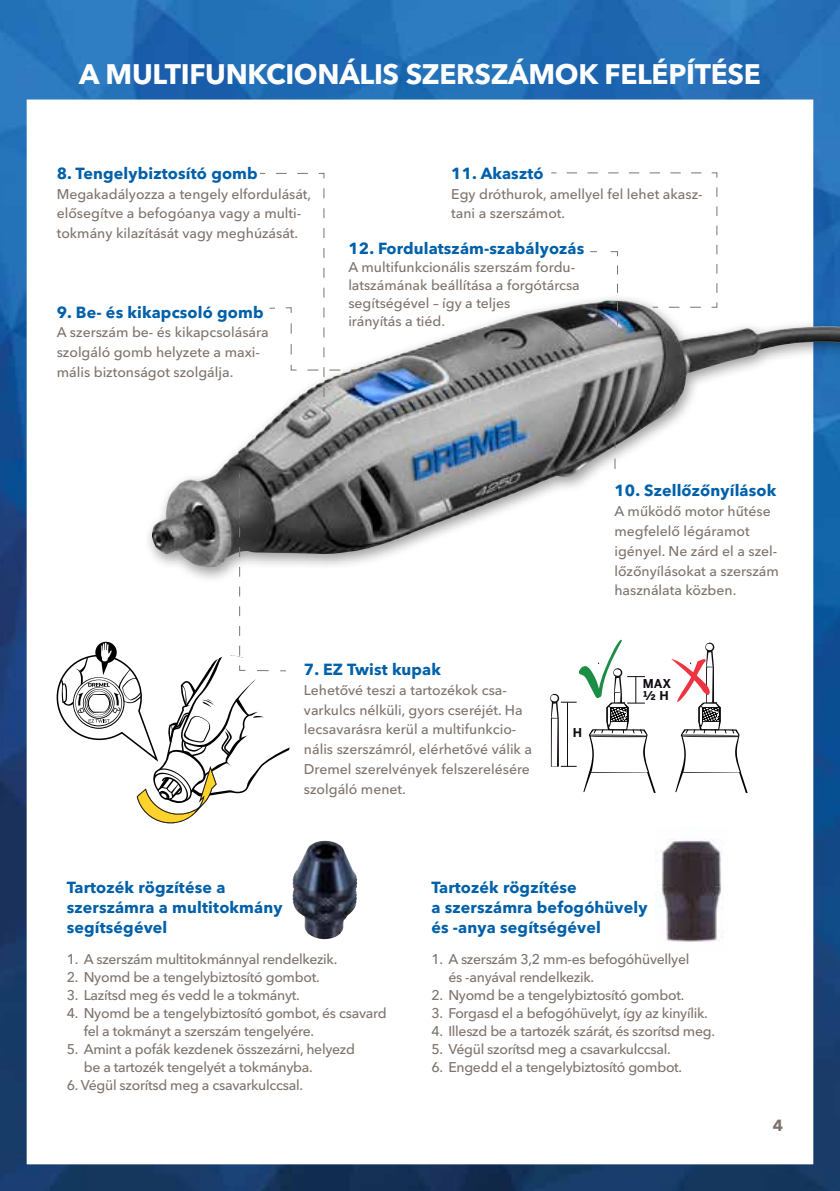
<style>
.page{position:relative;width:840px;height:1191px;background:#fff}
.page>*{position:absolute;margin:0;border:0;box-sizing:border-box;transform-origin:0 0}
.t1{font:700 28px "Avenir Next LT Pro";letter-spacing:-.01em;color:#fff}
.t2{font:700 16px/19.8px "Avenir Next LT Pro";letter-spacing:.01em;color:#0060a9}
.t3{font:700 16px "Avenir Next LT Pro";color:#7e736c}
.t4{font:500 14px/19.8px "Avenir Next LT Pro";color:#7e736c}
.t5{font:500 14px/18px "Avenir Next LT Pro";letter-spacing:-.02em;color:#7e736c}
.t6{font:700 12.2px/12.2px "Benton Sans";color:#120c14}
</style>
<div class="page">
<img style="left:0;top:0;width:839px;height:1191px">
<svg style="left:670px;top:642px;width:77px;height:151px"></svg>
<svg style="left:550px;top:639px;width:105px;height:154px"></svg>
<div style="left:143px;top:293px;width:696px;height:292px;background:#000;opacity:.4"></div>
<img style="left:261px;top:300px;width:344px;height:131px">
<svg style="left:614px;top:417px;width:1px;height:52px"></svg>
<svg style="left:259px;top:172px;width:142px;height:241px"></svg>
<svg style="left:550px;top:172px;width:167px;height:154px"></svg>
<svg style="left:52px;top:472px;width:250px;height:352px"></svg>
<img style="left:292px;top:841px;width:65px;height:98px">
<img style="left:655px;top:827px;width:72px;height:126px">
<h1 class="t1" style="left:79px;top:57px;width:682px">A MULTIFUNKCIONÁLIS SZERSZÁMOK FELÉPÍTÉSE</h1>
<p class="t2" style="left:57px;top:163px;width:202px">8. Tengelybiztosító gomb</p>
<p class="t4" style="left:57px;top:184px;width:256px">Megakadályozza a tengely elfordulását, elősegítve a befogóanya vagy a multi&shy;tokmány kilazítását vagy meghúzását.</p>
<p class="t2" style="left:57px;top:302px;width:208px">9. Be- és kikapcsoló gomb</p>
<p class="t4" style="left:57px;top:323px;width:213px">A szerszám be- és kikapcsolására szolgáló gomb helyzete a maxi&shy;mális biztonságot szolgálja.</p>
<p class="t2" style="left:451px;top:163px;width:94px">11. Akasztó</p>
<p class="t4" style="left:451px;top:184px;width:253px">Egy dróthurok, amellyel fel lehet akasz&shy;tani a szerszámot.</p>
<p class="t2" style="left:348px;top:238px;width:237px">12. Fordulatszám-szabályozás</p>
<p class="t4" style="left:348px;top:258px;width:233px;line-height:18px">A multifunkcionális szerszám fordu&shy;latszámának beállítása a forgótárcsa segítségével – így a teljes<br>irányítás a tiéd.</p>
<p class="t2" style="left:614px;top:480px;width:163px">10. Szellőzőnyílások</p>
<p class="t4" style="left:614px;top:501px;width:166px">A működő motor hűtése megfelelő légáramot igényel. Ne zárd el a szel&shy;lőzőnyílásokat a szerszám használata közben.</p>
<p class="t2" style="left:304px;top:659px;width:138px">7. EZ Twist kupak</p>
<p class="t4" style="left:304px;top:680px;width:229px">Lehetővé teszi a tartozékok csa&shy;varkulcs nélküli, gyors cseréjét. Ha lecsavarásra kerül a multifunkcio&shy;nális szerszámról, elérhetővé válik a Dremel szerelvények felszerelésére szolgáló menet.</p>
<p class="t6" style="left:572px;top:726px;width:11px">H</p>
<p class="t6" style="left:642px;top:677px;width:30px">MAX ½ H</p>
<p class="t2" style="left:67px;top:877px;width:217px">Tartozék rögzítése a szerszámra a multitokmány segítségével</p>
<p class="t2" style="left:431px;top:877px;width:218px">Tartozék rögzítése<br>a szerszámra befogóhüvely és -anya segítségével</p>
<p class="t5" style="left:67px;top:949px;width:272px">1. A szerszám multitokmánnyal rendelkezik.</p>
<p class="t5" style="left:67px;top:967px;width:254px">2. Nyomd be a tengelybiztosító gombot.</p>
<p class="t5" style="left:67px;top:986px;width:234px">3. Lazítsd meg és vedd le a tokmányt.</p>
<p class="t5" style="left:84px;top:1004px;width:304px;text-indent:-17px">4. Nyomd be a tengelybiztosító gombot, és csavard fel a tokmányt a szerszám tengelyére.</p>
<p class="t5" style="left:84px;top:1040px;width:273px;text-indent:-17px">5. Amint a pofák kezdenek összezárni, helyezd be a tartozék tengelyét a tokmányba.</p>
<p class="t5" style="left:67px;top:1076px;width:238px">6. Végül szorítsd meg a csavarkulccsal.</p>
<p class="t5" style="left:448px;top:950px;width:242px;text-indent:-17px">1. A szerszám 3,2 mm-es befogóhüvellyel és -anyával rendelkezik.</p>
<p class="t5" style="left:431px;top:986px;width:254px">2. Nyomd be a tengelybiztosító gombot.</p>
<p class="t5" style="left:431px;top:1004px;width:278px">3. Forgasd el a befogóhüvelyt, így az kinyílik.</p>
<p class="t5" style="left:431px;top:1022px;width:285px">4. Illeszd be a tartozék szárát, és szorítsd meg.</p>
<p class="t5" style="left:431px;top:1040px;width:241px">5. Végül szorítsd meg a csavarkulccsal.</p>
<p class="t5" style="left:431px;top:1058px;width:252px">6. Engedd el a tengelybiztosító gombot.</p>
<p class="t3" style="left:772px;top:1116px;width:12px">4</p>
</div>
